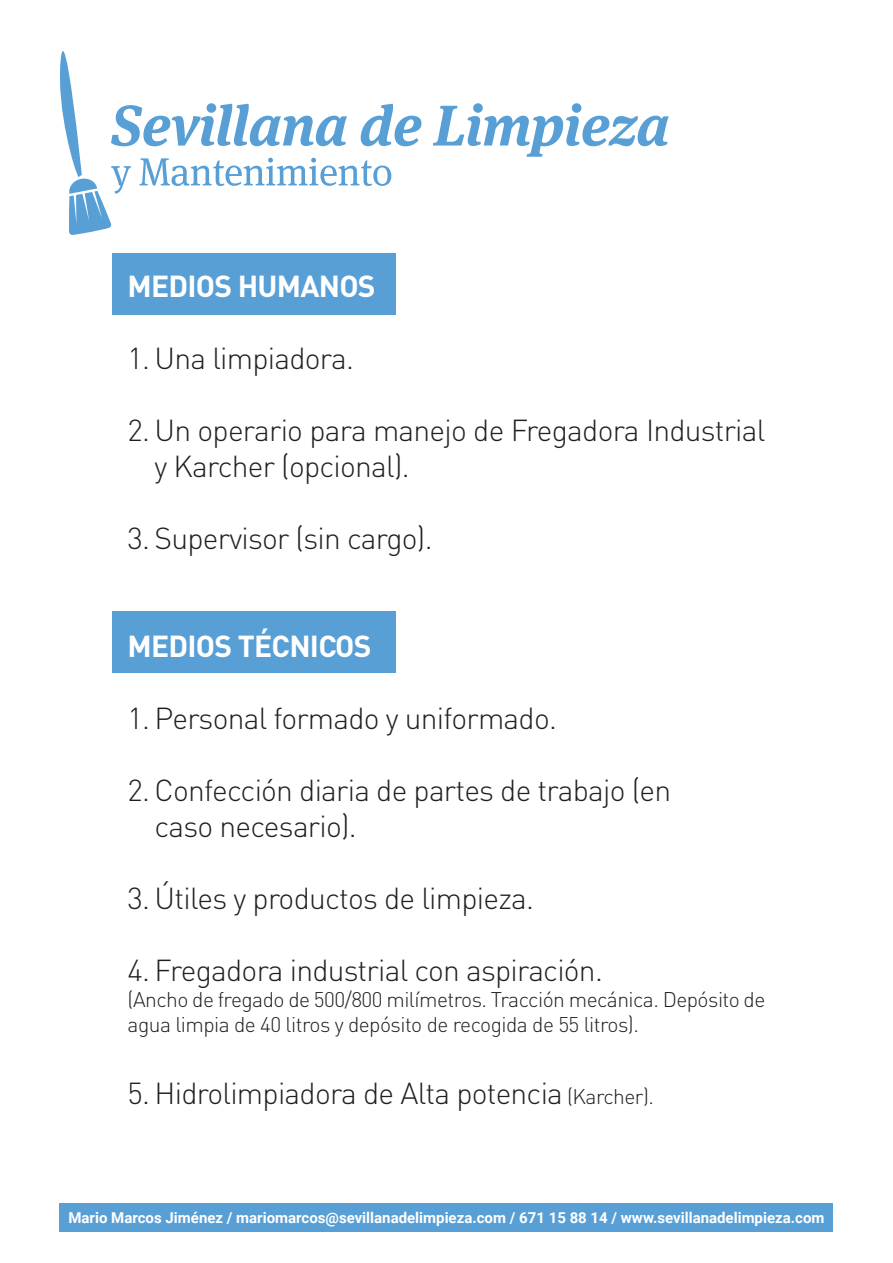
<style>
.page{position:relative;width:893px;height:1263px;background:#fff}
.page>*{position:absolute;margin:0;border:0;box-sizing:border-box;transform-origin:0 0}
.t1{font:300 30px/36px "DIN Pro";letter-spacing:-.025em;color:#231f20}
.t2{font:700 30px "DIN Pro";letter-spacing:-.025em;color:#fff}
.t3{font:300 21px/25.2px "DIN Pro";letter-spacing:-.025em;color:#231f20}
.t4{font:700 15px "Roboto";color:#fff}
.s1{font-size:21px}
</style>
<div class="page">
<div style="left:112px;top:611px;width:283px;height:62px;background:#589fd6"></div>
<div style="left:112px;top:253px;width:283px;height:62px;background:#589fd6"></div>
<svg style="left:60px;top:51px;width:609px;height:184px"></svg>
<div style="left:60px;top:1203px;width:773px;height:28px;background:#589fd6"></div>
<p class="t2" style="left:128px;top:266px;width:250px">MEDIOS HUMANOS</p>
<p class="t1" style="left:128px;top:338px;width:228px">1. Una limpiadora.</p>
<p class="t1" style="left:155px;top:410px;width:612px;text-indent:-27px">2. Un operario para manejo de Fregadora Industrial y Karcher (opcional).</p>
<p class="t1" style="left:128px;top:518px;width:307px">3. Supervisor (sin cargo).</p>
<p class="t2" style="left:128px;top:626px;width:245px">MEDIOS TÉCNICOS</p>
<p class="t1" style="left:128px;top:698px;width:431px">1. Personal formado y uniformado.</p>
<p class="t1" style="left:155px;top:770px;width:518px;text-indent:-27px">2. Confección diaria de partes de trabajo (en caso necesario).</p>
<p class="t1" style="left:128px;top:878px;width:408px">3. Útiles y productos de limpieza.</p>
<p class="t1" style="left:128px;top:950px;width:477px">4. Fregadora industrial con aspiración.</p>
<p class="t3" style="left:128px;top:984px;width:639px">(Ancho de fregado de 500/800 milímetros. Tracción mecánica. Depósito de agua limpia de 40 litros y depósito de recogida de 55 litros).</p>
<p class="t1" style="left:128px;top:1072px;width:528px">5. Hidrolimpiadora de Alta potencia <span class="s1">(Karcher).</span></p>
<p class="t4" style="left:68px;top:1207px;width:757px">Mario Marcos Jiménez / mariomarcos@sevillanadelimpieza.com / 671 15 88 14 / www.sevillanadelimpieza.com</p>
</div>
